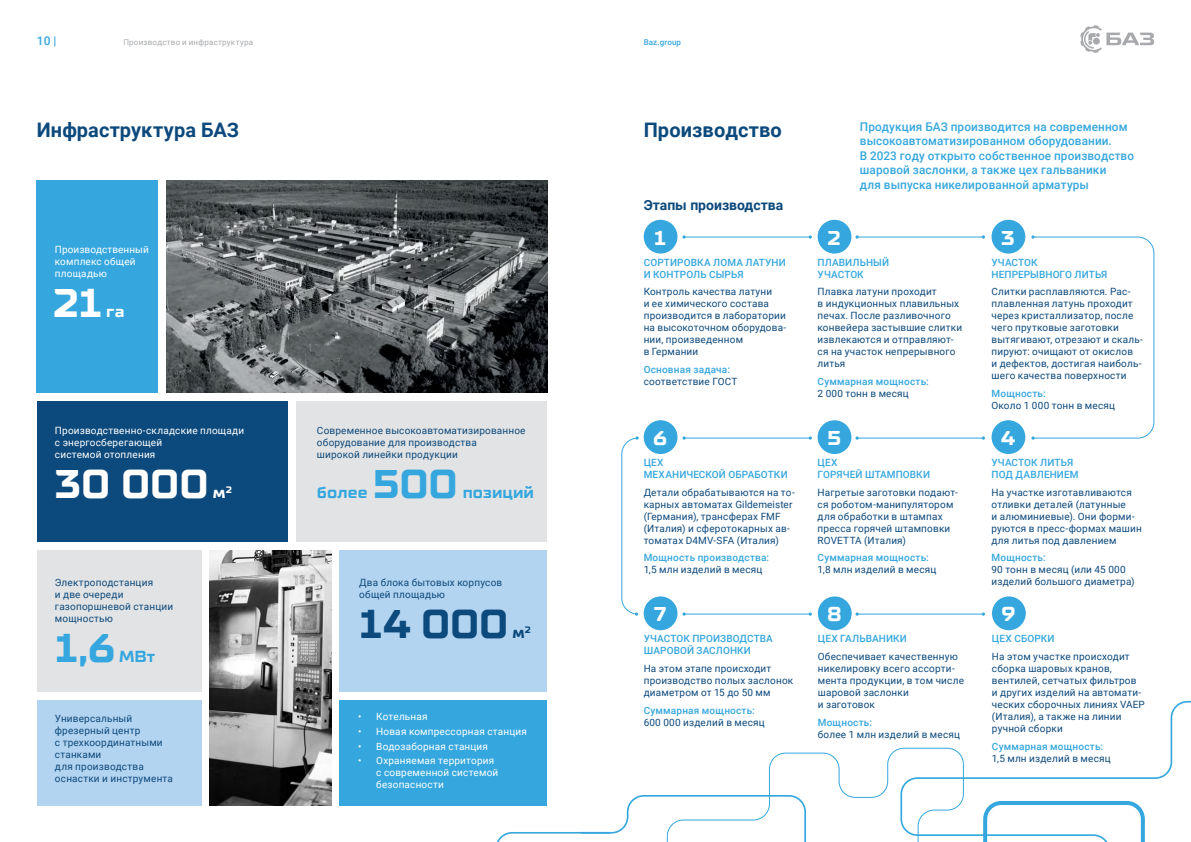
<style>
.page{position:relative;width:1191px;height:842px;background:#fff}
.page>*{position:absolute;margin:0;border:0;box-sizing:border-box;transform-origin:0 0}
.t1{font:700 40px "TT Supermolot Neue Exp";letter-spacing:-.015em;color:#fff}
.t2{font:700 40px "TT Supermolot Neue Exp";color:#35a7de}
.t3{font:700 40px "TT Supermolot Neue Exp";color:#0c497c}
.t4{font:700 20px "Roboto";letter-spacing:.005em;color:#0c497c}
.t5{font:700 20px "TT Supermolot Neue Exp";color:#fff}
.t6{font:700 16px "TT Supermolot Neue Exp";letter-spacing:.005em;color:#35a7de;scale:.96 1}
.t7{font:700 16px "TT Supermolot Neue Exp";color:#fff}
.t8{font:700 16px "TT Supermolot Neue Exp";color:#0c497c;scale:.96 1}
.t9{font:700 14px "Roboto";color:#0c497c}
.t10{font:500 12px/14.4px "Roboto";letter-spacing:.01em;color:#35a7de}
.t11{font:10px/12px "Roboto";letter-spacing:.015em;color:#0c497c}
.t12{font:500 10px/12px "Roboto";letter-spacing:.015em;color:#35a7de}
.t13{font:10px/12px "Roboto";letter-spacing:.02em;color:#fff}
.t14{font:8px "Roboto";letter-spacing:.025em;color:#a7a9ac}
.t15{font:500 8px "Roboto";letter-spacing:.015em;color:#35a7de}
</style>
<div class="page">
<svg style="left:901px;top:700px;width:290px;height:142px"></svg>
<svg style="left:452px;top:748px;width:512px;height:94px"></svg>
<svg style="left:1080px;top:25px;width:74px;height:28px"></svg>
<div style="left:37px;top:180px;width:121px;height:213px;background:#35a7de"></div>
<div style="left:37px;top:401px;width:251px;height:141px;background:#0c497c"></div>
<div style="left:339px;top:550px;width:208px;height:142px;background:#b3d4f0"></div>
<div style="left:296px;top:401px;width:251px;height:141px;background:#e2e3e4"></div>
<div style="left:37px;top:550px;width:164px;height:142px;background:#e2e3e4"></div>
<div style="left:37px;top:700px;width:164px;height:105px;background:#b3d4f0"></div>
<div style="left:339px;top:700px;width:208px;height:105px;background:#35a7de"></div>
<img style="left:167px;top:180px;width:380px;height:213px">
<img style="left:210px;top:550px;width:121px;height:255px">
<div style="left:643px;top:220px;width:34px;height:34px;background:#35a7de;border-radius:50%"></div>
<div style="left:817px;top:220px;width:34px;height:34px;background:#35a7de;border-radius:50%"></div>
<div style="left:991px;top:220px;width:34px;height:34px;background:#35a7de;border-radius:50%"></div>
<div style="left:643px;top:420px;width:34px;height:34px;background:#35a7de;border-radius:50%"></div>
<div style="left:817px;top:420px;width:34px;height:34px;background:#35a7de;border-radius:50%"></div>
<div style="left:991px;top:420px;width:34px;height:34px;background:#35a7de;border-radius:50%"></div>
<div style="left:643px;top:596px;width:34px;height:34px;background:#35a7de;border-radius:50%"></div>
<div style="left:818px;top:596px;width:33px;height:34px;background:#35a7de;border-radius:50%"></div>
<div style="left:992px;top:596px;width:33px;height:34px;background:#35a7de;border-radius:50%"></div>
<svg style="left:808px;top:235px;width:4px;height:4px"></svg>
<hr style="left:685px;top:237px;width:124px;height:1px;background:#35a7de">
<svg style="left:808px;top:436px;width:4px;height:4px"></svg>
<hr style="left:685px;top:438px;width:124px;height:1px;background:#35a7de">
<svg style="left:808px;top:612px;width:4px;height:4px"></svg>
<hr style="left:685px;top:614px;width:124px;height:1px;background:#35a7de">
<svg style="left:981px;top:235px;width:4px;height:4px"></svg>
<hr style="left:858px;top:237px;width:124px;height:1px;background:#35a7de">
<svg style="left:981px;top:436px;width:4px;height:4px"></svg>
<hr style="left:858px;top:438px;width:124px;height:1px;background:#35a7de">
<svg style="left:981px;top:612px;width:4px;height:4px"></svg>
<hr style="left:858px;top:614px;width:124px;height:1px;background:#35a7de">
<svg style="left:1031px;top:235px;width:123px;height:205px"></svg>
<svg style="left:621px;top:436px;width:17px;height:180px"></svg>
<p class="t10" style="left:37px;top:33px;width:21px">10 |</p>
<p class="t15" style="left:643px;top:37px;width:39px">Baz.group</p>
<p class="t14" style="left:123px;top:37px;width:131px">Производство и инфраструктура</p>
<h2 class="t4" style="left:37px;top:116px;width:204px">Инфраструктура БАЗ</h2>
<p class="t13" style="left:55px;top:243px;width:95px">Производственный комплекс общей площадью</p>
<h1 class="t1" style="left:53px;top:279px;width:50px">21</h1>
<h3 class="t7" style="left:106px;top:302px;width:20px">га</h3>
<p class="t13" style="left:55px;top:424px;width:191px">Производственно-складские площади с энергосберегающей<br>системой отопления</p>
<h1 class="t1" style="left:55px;top:460px;width:155px">30 000</h1>
<h3 class="t7" style="left:213px;top:483px;width:21px">м<sup>2</sup></h3>
<p class="t11" style="left:55px;top:576px;width:120px">Электроподстанция<br>и две очереди газопоршневой станции мощностью</p>
<h1 class="t2" style="left:55px;top:624px;width:62px">1,6</h1>
<h3 class="t6" style="left:119px;top:647px;width:39px">МВт</h3>
<p class="t11" style="left:55px;top:712px;width:120px">Универсальный фрезерный центр<br>с трехкоординатными станками<br>для производства оснастки и инструмента</p>
<p class="t11" style="left:317px;top:424px;width:210px">Современное высокоавтоматизированное оборудование для производства<br>широкой линейки продукции</p>
<h3 class="t6" style="left:317px;top:483px;width:54px">более</h3>
<h1 class="t2" style="left:372px;top:460px;width:87px">500</h1>
<h3 class="t6" style="left:463px;top:483px;width:76px">позиций</h3>
<p class="t11" style="left:359px;top:576px;width:144px">Два блока бытовых корпусов общей площадью</p>
<h1 class="t3" style="left:359px;top:600px;width:151px">14 000</h1>
<h3 class="t8" style="left:512px;top:623px;width:21px">м<sup>2</sup></h3>
<p class="t13" style="left:358px;top:710px;width:71px">• Котельная</p>
<p class="t13" style="left:358px;top:725px;width:170px">• Новая компрессорная станция</p>
<p class="t13" style="left:358px;top:739px;width:131px">• Водозаборная станция</p>
<p class="t13" style="left:376px;top:754px;width:124px;text-indent:-18px">• Охраняемая территория с современной системой безопасности</p>
<h2 class="t4" style="left:643px;top:116px;width:139px">Производство</h2>
<p class="t10" style="left:860px;top:119px;width:276px">Продукция БАЗ производится на современном высокоавтоматизированном оборудовании.<br>В 2023 году открыто собственное производство шаровой заслонки, а также цех гальваники<br>для выпуска никелированной арматуры</p>
<h2 class="t5" style="left:654px;top:226px;width:13px">1</h2>
<p class="t12" style="left:643px;top:256px;width:144px">СОРТИРОВКА ЛОМА ЛАТУНИ<br>И КОНТРОЛЬ СЫРЬЯ</p>
<p class="t11" style="left:643px;top:285px;width:144px">Контроль качества латуни<br>и ее химического состава производится в лаборатории на высокоточном оборудова&shy;нии, произведенном<br>в Германии</p>
<p class="t12" style="left:643px;top:363px;width:88px">Основная задача:</p>
<p class="t11" style="left:643px;top:375px;width:95px">соответствие ГОСТ</p>
<h3 class="t9" style="left:643px;top:195px;width:141px">Этапы производства</h3>
<h2 class="t5" style="left:827px;top:226px;width:15px">2</h2>
<p class="t12" style="left:817px;top:256px;width:73px">ПЛАВИЛЬНЫЙ<br>УЧАСТОК</p>
<p class="t11" style="left:817px;top:285px;width:146px">Плавка латуни проходит<br>в индукционных плавильных печах. После разливочного конвейера застывшие слитки извлекаются и отправляют&shy;ся на участок непрерывного литья</p>
<p class="t12" style="left:817px;top:375px;width:113px">Суммарная мощность:</p>
<p class="t11" style="left:817px;top:387px;width:93px">2 000 тонн в месяц</p>
<h2 class="t5" style="left:1001px;top:226px;width:15px">3</h2>
<p class="t12" style="left:991px;top:256px;width:117px">УЧАСТОК<br>НЕПРЕРЫВНОГО ЛИТЬЯ</p>
<p class="t11" style="left:991px;top:285px;width:153px">Слитки расплавляются. Рас&shy;плавленная латунь проходит через кристаллизатор, после чего прутковые заготовки вытягивают, отрезают и скаль&shy;пируют: очищают от окислов<br>и дефектов, достигая наиболь&shy;шего качества поверхности</p>
<p class="t12" style="left:991px;top:387px;width:56px">Мощность:</p>
<p class="t11" style="left:991px;top:399px;width:125px">Около 1 000 тонн в месяц</p>
<h2 class="t5" style="left:653px;top:426px;width:15px">6</h2>
<p class="t12" style="left:643px;top:456px;width:146px">ЦЕХ<br>МЕХАНИЧЕСКОЙ ОБРАБОТКИ</p>
<p class="t11" style="left:643px;top:486px;width:153px">Детали обрабатываются на то&shy;карных автоматах Gildemeister (Германия), трансферах FМF (Италия) и сферотокарных ав&shy;томатах D4МV-SFA (Италия)</p>
<p class="t12" style="left:643px;top:551px;width:127px">Мощность производства:</p>
<p class="t11" style="left:643px;top:563px;width:120px">1,5 млн изделий в месяц</p>
<h2 class="t5" style="left:654px;top:602px;width:14px">7</h2>
<p class="t12" style="left:643px;top:632px;width:131px">УЧАСТОК ПРОИЗВОДСТВА<br>ШАРОВОЙ ЗАСЛОНКИ</p>
<p class="t11" style="left:643px;top:662px;width:151px">На этом этапе происходит производство полых заслонок диаметром от 15 до 50 мм</p>
<p class="t12" style="left:643px;top:704px;width:113px">Суммарная мощность:</p>
<p class="t11" style="left:643px;top:716px;width:123px">600 000 изделий в месяц</p>
<h2 class="t5" style="left:827px;top:426px;width:15px">5</h2>
<p class="t12" style="left:817px;top:456px;width:114px">ЦЕХ<br>ГОРЯЧЕЙ ШТАМПОВКИ</p>
<p class="t11" style="left:817px;top:486px;width:142px">Нагретые заготовки подают&shy;ся роботом-манипулятором для обработки в штампах пресса горячей штамповки<br>ROVETTA (Италия)</p>
<p class="t12" style="left:817px;top:551px;width:113px">Суммарная мощность:</p>
<p class="t11" style="left:817px;top:563px;width:120px">1,8 млн изделий в месяц</p>
<h2 class="t5" style="left:827px;top:602px;width:16px">8</h2>
<p class="t12" style="left:818px;top:632px;width:91px">ЦЕХ ГАЛЬВАНИКИ</p>
<p class="t11" style="left:818px;top:650px;width:148px">Обеспечивает качественную никелировку всего ассорти&shy;мента продукции, в том числе шаровой заслонки<br>и заготовок</p>
<p class="t12" style="left:818px;top:716px;width:56px">Мощность:</p>
<p class="t11" style="left:818px;top:728px;width:144px">более 1 млн изделий в месяц</p>
<h2 class="t5" style="left:1001px;top:426px;width:16px">4</h2>
<p class="t12" style="left:991px;top:456px;width:89px">УЧАСТОК ЛИТЬЯ<br>ПОД ДАВЛЕНИЕМ</p>
<p class="t11" style="left:991px;top:486px;width:152px">На участке изготавливаются отливки деталей (латунные<br>и алюминиевые). Они форми&shy;руются в пресс-формах машин для литья под давлением</p>
<p class="t12" style="left:991px;top:551px;width:56px">Мощность:</p>
<p class="t11" style="left:991px;top:563px;width:145px">90 тонн в месяц (или 45 000 изделий большого диаметра)</p>
<h2 class="t5" style="left:1001px;top:602px;width:15px">9</h2>
<p class="t12" style="left:992px;top:632px;width:64px">ЦЕХ СБОРКИ</p>
<p class="t11" style="left:992px;top:650px;width:154px">На этом участке происходит сборка шаровых кранов, вентилей, сетчатых фильтров<br>и других изделий на автомати&shy;ческих сборочных линиях VAEP (Италия), а также на линии ручной сборки</p>
<p class="t12" style="left:992px;top:740px;width:113px">Суммарная мощность:</p>
<p class="t11" style="left:992px;top:752px;width:120px">1,5 млн изделий в месяц</p>
</div>
